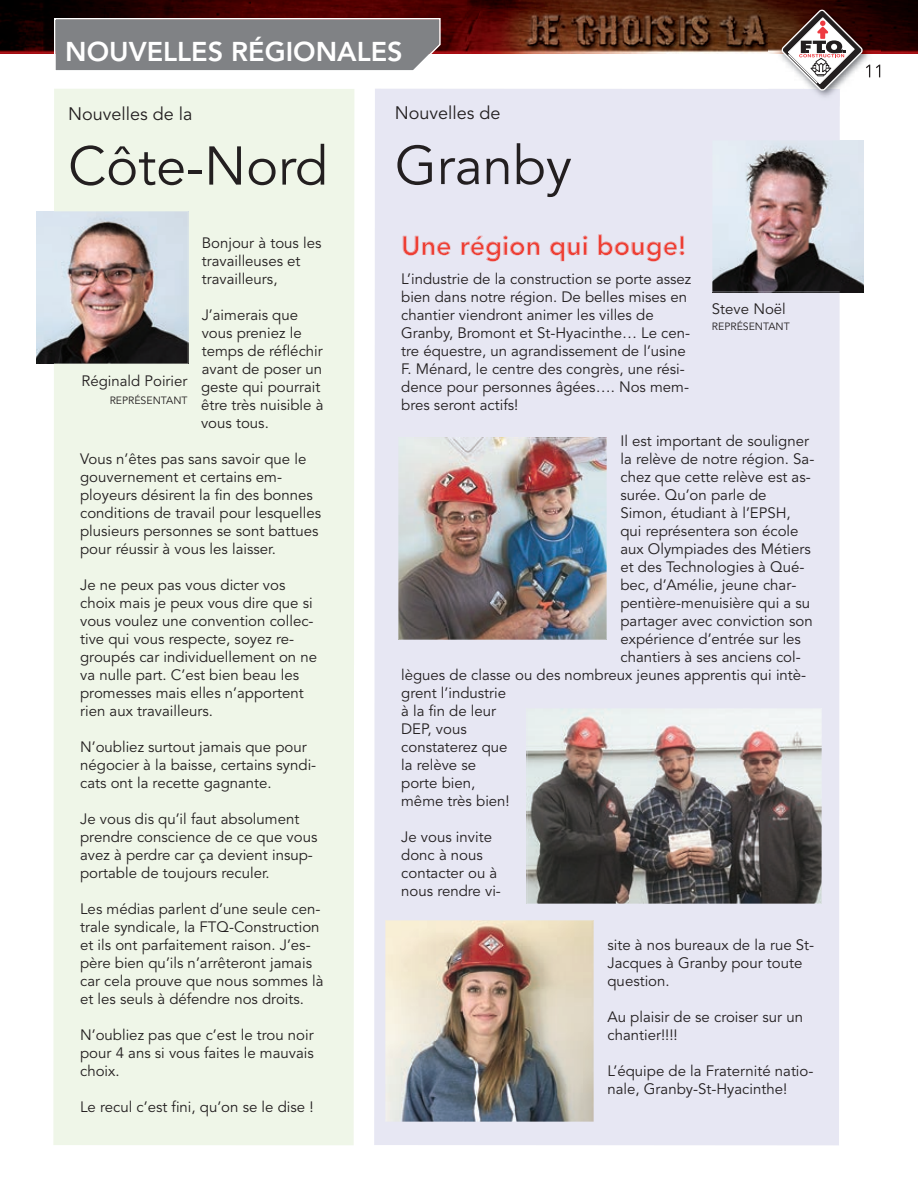
<style>
.page{position:relative;width:918px;height:1188px;background:#fff}
.page>*{position:absolute;margin:0;border:0;box-sizing:border-box;transform-origin:0 0}
.t1{font:54px "Avenir";color:#231f20}
.t2{font:800 27px "Avenir";color:#fff}
.t3{font:800 27px "Avenir";color:#ee3f34}
.t4{font:18px "Avenir";color:#231f20}
.t5{font:15px/18px "Avenir";color:#231f20}
.t6{font:10.5px "Avenir";color:#231f20}
</style>
<div class="page">
<img style="left:0;top:0;width:918px;height:54px">
<svg style="left:54px;top:18px;width:387px;height:53px;background:#88898c"></svg>
<div style="left:53px;top:89px;width:301px;height:1056px;background:#eff6e8"></div>
<img style="left:36px;top:212px;width:18px;height:152px">
<img style="left:54px;top:212px;width:134px;height:152px">
<div style="left:374px;top:89px;width:466px;height:1056px;background:#e7e7f3"></div>
<svg style="left:403px;top:236px;width:48px;height:20px"></svg>
<div style="left:462px;top:236px;width:77px;height:26px;background:#e7e7f3"></div>
<svg style="left:550px;top:236px;width:37px;height:25px"></svg>
<div style="left:599px;top:235px;width:85px;height:27px;background:#e7e7f3"></div>
<img style="left:840px;top:140px;width:24px;height:152px">
<img style="left:712px;top:140px;width:128px;height:152px">
<img style="left:398px;top:438px;width:209px;height:201px">
<img style="left:527px;top:709px;width:294px;height:195px">
<img style="left:385px;top:921px;width:209px;height:201px">
<img style="left:768px;top:0;width:113px;height:78px">
<img style="left:866px;top:65px;width:14px;height:12px">
<img style="left:768px;top:89px;width:72px;height:17px">
<svg style="left:782px;top:10px;width:81px;height:81px"></svg>
<p class="t2" style="left:65px;top:40px;width:339px">NOUVELLES RÉGIONALES</p>
<p class="t4" style="left:68px;top:106px;width:126px">Nouvelles de la</p>
<p class="t1" style="left:68px;top:144px;width:261px">Côte-Nord</p>
<p class="t5" style="left:202px;top:235px;width:121px">Bonjour à tous les travailleuses et travailleurs,</p>
<p class="t5" style="left:201px;top:307px;width:124px">J’aimerais que vous preniez le temps de réfléchir avant de poser un geste qui pourrait être très nuisible à vous tous.</p>
<p class="t5" style="left:80px;top:451px;width:243px">Vous n’êtes pas sans savoir que le gouvernement et certains em&shy;ployeurs désirent la fin des bonnes conditions de travail pour lesquelles plusieurs personnes se sont battues pour réussir à vous les laisser.</p>
<p class="t5" style="left:80px;top:577px;width:238px">Je ne peux pas vous dicter vos choix mais je peux vous dire que si vous voulez une convention collec&shy;tive qui vous respecte, soyez re&shy;groupés car individuellement on ne va nulle part. C’est bien beau les promesses mais elles n’apportent rien aux travailleurs.</p>
<p class="t5" style="left:80px;top:739px;width:238px">N’oubliez surtout jamais que pour négocier à la baisse, certains syndi&shy;cats ont la recette gagnante.</p>
<p class="t5" style="left:80px;top:811px;width:239px">Je vous dis qu’il faut absolument prendre conscience de ce que vous avez à perdre car ça devient insup&shy;portable de toujours reculer.</p>
<p class="t5" style="left:80px;top:901px;width:245px">Les médias parlent d’une seule cen&shy;trale syndicale, la FTQ-Construction et ils ont parfaitement raison. J’es&shy;père bien qu’ils n’arrêteront jamais car cela prouve que nous sommes là et les seuls à défendre nos droits.</p>
<p class="t5" style="left:80px;top:1027px;width:235px;text-align:justify">N’oubliez pas que c’est le trou noir pour 4 ans si vous faites le mauvais choix.</p>
<p class="t5" style="left:80px;top:1099px;width:235px">Le recul c’est fini, qu’on se le dise !</p>
<p class="t5" style="left:81px;top:373px;width:108px">Réginald Poirier</p>
<p class="t6" style="left:110px;top:396px;width:79px">REPRÉSENTANT</p>
<p class="t4" style="left:395px;top:106px;width:107px">Nouvelles de</p>
<p class="t1" style="left:395px;top:143px;width:179px">Granby</p>
<p class="t3" style="left:401px;top:235px;width:286px">Une région qui bouge!</p>
<p class="t5" style="left:401px;top:271px;width:292px">L’industrie de la construction se porte assez bien dans notre région. De belles mises en chantier viendront animer les villes de Granby, Bromont et St-Hyacinthe… Le cen&shy;tre équestre, un agrandissement de l’usine F. Ménard, le centre des congrès, une rési&shy;dence pour personnes âgées…. Nos mem&shy;bres seront actifs!</p>
<p class="t5" style="left:620px;top:433px;width:190px">Il est important de souligner</p>
<p class="t5" style="left:620px;top:451px;width:195px">la relève de notre région. Sa-</p>
<p class="t5" style="left:620px;top:469px;width:192px">chez que cette relève est as-</p>
<p class="t5" style="left:620px;top:487px;width:148px">surée. Qu’on parle de</p>
<p class="t5" style="left:620px;top:505px;width:172px">Simon, étudiant à l’EPSH,</p>
<p class="t5" style="left:620px;top:523px;width:180px">qui représentera son école</p>
<p class="t5" style="left:620px;top:541px;width:192px">aux Olympiades des Métiers</p>
<p class="t5" style="left:620px;top:559px;width:185px">et des Technologies à Qué-</p>
<p class="t5" style="left:620px;top:577px;width:177px">bec, d’Amélie, jeune char-</p>
<p class="t5" style="left:620px;top:595px;width:191px">pentière-menuisière qui a su</p>
<p class="t5" style="left:620px;top:613px;width:194px">partager avec conviction son</p>
<p class="t5" style="left:620px;top:631px;width:182px">expérience d’entrée sur les</p>
<p class="t5" style="left:620px;top:649px;width:182px">chantiers à ses anciens col-</p>
<p class="t5" style="left:401px;top:667px;width:407px">lègues de classe ou des nombreux jeunes apprentis qui intè-</p>
<p class="t5" style="left:401px;top:685px;width:106px">grent l’industrie</p>
<p class="t5" style="left:401px;top:703px;width:96px">à la fin de leur</p>
<p class="t5" style="left:401px;top:721px;width:67px">DEP, vous</p>
<p class="t5" style="left:401px;top:739px;width:108px">constaterez que</p>
<p class="t5" style="left:401px;top:757px;width:77px">la relève se</p>
<p class="t5" style="left:401px;top:775px;width:76px">porte bien,</p>
<p class="t5" style="left:401px;top:793px;width:110px">même très bien!</p>
<p class="t5" style="left:401px;top:829px;width:101px">Je vous invite donc à nous contacter ou à nous rendre vi-</p>
<p class="t5" style="left:712px;top:301px;width:75px">Steve Noël</p>
<p class="t6" style="left:712px;top:322px;width:79px">REPRÉSENTANT</p>
<p class="t5" style="left:607px;top:937px;width:208px">site à nos bureaux de la rue St-<br>Jacques à Granby pour toute question.</p>
<p class="t5" style="left:607px;top:1009px;width:197px">Au plaisir de se croiser sur un chantier!!!!</p>
<p class="t5" style="left:607px;top:1063px;width:207px">L’équipe de la Fraternité natio&shy;nale, Granby-St-Hyacinthe!</p>
</div>
